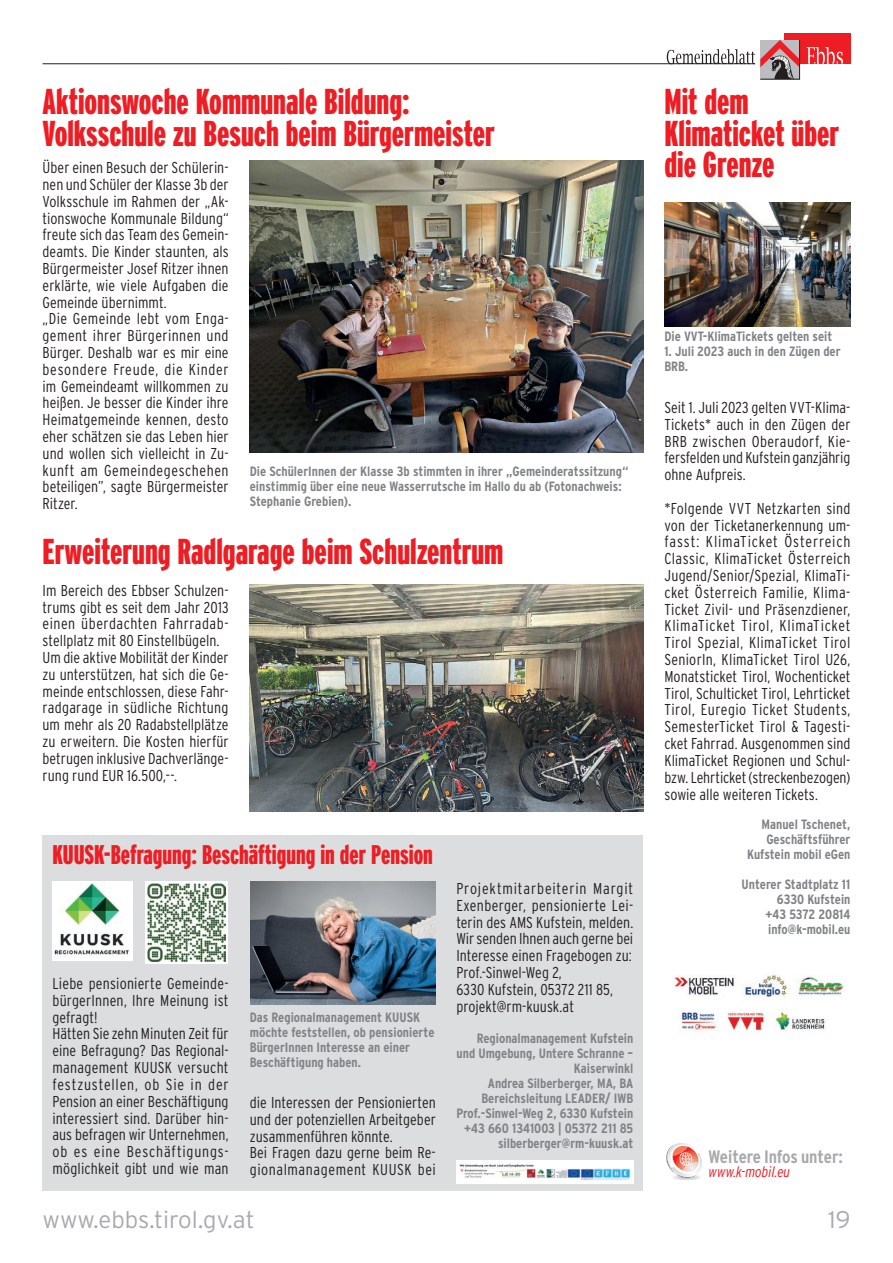
<style>
.page{position:relative;width:893px;height:1263px;background:#fff}
.page>*{position:absolute;margin:0;border:0;box-sizing:border-box;transform-origin:0 0}
.t1{font:900 36px/31.5px "Interstate Compressed";color:#ee1d23}
.t2{font:900 27px "Interstate Compressed";color:#ee1d23}
.t3{font:300 24px "Interstate";color:#a8a9ad}
.t4{font:700 18px "Interstate Condensed";letter-spacing:-.005em;color:#a8a9ad}
.t5{font:300 15.75px/16.8px "Interstate Condensed";letter-spacing:.005em;color:#231f20}
.t6{font:italic 300 15px "Interstate Condensed";color:#ee1d23}
.t7{font:700 13.5px/15px "Interstate Condensed";color:#808285;text-align:right}
</style>
<div class="page">
<div style="left:784px;top:33px;width:66px;height:31px;background:#ee1d23"></div>
<hr style="left:43px;top:63px;width:712px;height:1px;background:#231f20">
<svg style="left:807px;top:47px;width:36px;height:17px"></svg>
<svg style="left:667px;top:40px;width:133px;height:40px"></svg>
<div style="left:43px;top:835px;width:600px;height:356px;background:#dcdddf"></div>
<svg style="left:666px;top:1143px;width:35px;height:37px"></svg>
<img style="left:250px;top:585px;width:393px;height:226px">
<img style="left:674px;top:975px;width:171px;height:22px">
<img style="left:681px;top:1010px;width:146px;height:22px">
<img style="left:664px;top:202px;width:186px;height:124px">
<img style="left:250px;top:161px;width:393px;height:291px">
<img style="left:52px;top:881px;width:81px;height:79px">
<img style="left:456px;top:1160px;width:177px;height:24px">
<img style="left:250px;top:881px;width:186px;height:124px">
<svg style="left:145px;top:881px;width:83px;height:83px"></svg>
<img style="left:147px;top:884px;width:78px;height:78px">
<h1 class="t1" style="left:43px;top:86px;width:454px">Aktionswoche Kommunale Bildung:<br>Volksschule zu Besuch beim Bürgermeister</h1>
<h1 class="t1" style="left:664px;top:86px;width:176px">Mit dem<br>Klimaticket über die Grenze</h1>
<p class="t5" style="left:43px;top:159px;width:188px">Über einen Besuch der Schülerin&shy;nen und Schüler der Klasse 3b der<br>Volksschule im Rahmen der „Ak&shy;tionswoche Kommunale Bildung“ freute sich das Team des Gemein&shy;deamts. Die Kinder staunten, als<br>Bürgermeister Josef Ritzer ihnen erklärte, wie viele Aufgaben die<br>Gemeinde übernimmt.<br>„Die Gemeinde lebt vom Enga&shy;gement ihrer Bürgerinnen und<br>Bürger. Deshalb war es mir eine besondere Freude, die Kinder im Gemeindeamt willkommen zu heißen. Je besser die Kinder ihre<br>Heimatgemeinde kennen, desto eher schätzen sie das Leben hier und wollen sich vielleicht in Zu&shy;kunft am Gemeindegeschehen beteiligen”, sagte Bürgermeister<br>Ritzer.</p>
<p class="t7" style="left:664px;top:329px;width:170px">Die VVT-KlimaTickets gelten seit</p>
<p class="t7" style="left:664px;top:344px;width:178px;text-align:left">1. Juli 2023 auch in den Zügen der<br>BRB.</p>
<p class="t5" style="left:664px;top:399px;width:188px;text-align:justify">Seit 1. Juli 2023 gelten VVT-Klima-Tickets* auch in den Zügen der BRB zwischen Oberaudorf, Kie&shy;fersfelden und Kufstein ganzjährig ohne Aufpreis.</p>
<p class="t5" style="left:664px;top:500px;width:188px;text-align:justify">*Folgende VVT Netzkarten sind von der Ticketanerkennung um&shy;fasst: KlimaTicket Österreich Classic, KlimaTicket Österreich Jugend/Senior/Spezial, KlimaTi&shy;cket Österreich Familie, Klima-Ticket Zivil- und Präsenzdiener, KlimaTicket Tirol, KlimaTicket Tirol Spezial, KlimaTicket Tirol SeniorIn, KlimaTicket Tirol U26, Monatsticket Tirol, Wochenticket Tirol, Schulticket Tirol, Lehrticket Tirol, Euregio Ticket Students, SemesterTicket Tirol &amp; Tagesti&shy;cket Fahrrad. Ausgenommen sind KlimaTicket Regionen und Schul&shy;bzw. Lehrticket (streckenbezogen) sowie alle weiteren Tickets.</p>
<p class="t7" style="left:747px;top:817px;width:105px">Manuel Tschenet,<br>Geschäftsführer<br>Kufstein mobil eGen</p>
<p class="t7" style="left:742px;top:877px;width:110px">Unterer Stadtplatz 11<br>6330 Kufstein<br>+43 5372 20814 info@k-mobil.eu</p>
<p class="t7" style="left:250px;top:463px;width:380px;text-align:left">Die SchülerInnen der Klasse 3b stimmten in ihrer „Gemeinderatssitzung“ einstimmig über eine neue Wasserrutsche im Hallo du ab (Fotonachweis:<br>Stephanie Grebien).</p>
<h1 class="t1" style="left:43px;top:535px;width:462px">Erweiterung Radlgarage beim Schulzentrum</h1>
<p class="t5" style="left:43px;top:582px;width:188px">Im Bereich des Ebbser Schulzen&shy;trums gibt es seit dem Jahr 2013 einen überdachten Fahrradab&shy;stellplatz mit 80 Einstellbügeln.<br>Um die aktive Mobilität der Kinder zu unterstützen, hat sich die Ge&shy;meinde entschlossen, diese Fahr&shy;radgarage in südliche Richtung um mehr als 20 Radabstellplätze zu erweitern. Die Kosten hierfür betrugen inklusive Dachverlänge&shy;rung rund EUR 16.500,--.</p>
<h2 class="t2" style="left:52px;top:839px;width:382px">KUUSK-Befragung: Beschäftigung in der Pension</h2>
<p class="t5" style="left:456px;top:880px;width:178px">Projektmitarbeiterin Margit<br>Exenberger, pensionierte Lei&shy;terin des AMS Kufstein, melden.<br>Wir senden Ihnen auch gerne bei<br>Interesse einen Fragebogen zu:<br>Prof.-Sinwel-Weg 2,<br>6330 Kufstein, 05372 211 85, projekt@rm-kuusk.at</p>
<p class="t7" style="left:456px;top:1031px;width:178px">Regionalmanagement Kufstein und Umgebung, Untere Schranne –<br>Kaiserwinkl<br>Andrea Silberberger, MA, BA<br>Bereichsleitung LEADER/ IWB<br>Prof.-Sinwel-Weg 2, 6330 Kufstein +43 660 1341003 | 05372 211 85 silberberger@rm-kuusk.at</p>
<p class="t5" style="left:52px;top:975px;width:178px">Liebe pensionierte Gemeinde&shy;bürgerInnen, Ihre Meinung ist gefragt!<br>Hätten Sie zehn Minuten Zeit für eine Befragung? Das Regional&shy;management KUUSK versucht festzustellen, ob Sie in der<br>Pension an einer Beschäftigung interessiert sind. Darüber hin&shy;aus befragen wir Unternehmen, ob es eine Beschäftigungs&shy;möglichkeit gibt und wie man</p>
<p class="t7" style="left:250px;top:1010px;width:186px;text-align:left">Das Regionalmanagement KUUSK möchte feststellen, ob pensionierte<br>BürgerInnen Interesse an einer<br>Beschäftigung haben.</p>
<p class="t5" style="left:250px;top:1094px;width:188px">die Interessen der Pensionierten und der potenziellen Arbeitgeber zusammenführen könnte.<br>Bei Fragen dazu gerne beim Re&shy;gionalmanagement KUUSK bei</p>
<p class="t4" style="left:709px;top:1146px;width:136px">Weitere Infos unter:</p>
<p class="t6" style="left:709px;top:1163px;width:83px">www.k-mobil.eu</p>
<h3 class="t3" style="left:43px;top:1206px;width:214px">www.ebbs.tirol.gv.at</h3>
<h3 class="t3" style="left:828px;top:1206px;width:24px">19</h3>
</div>
